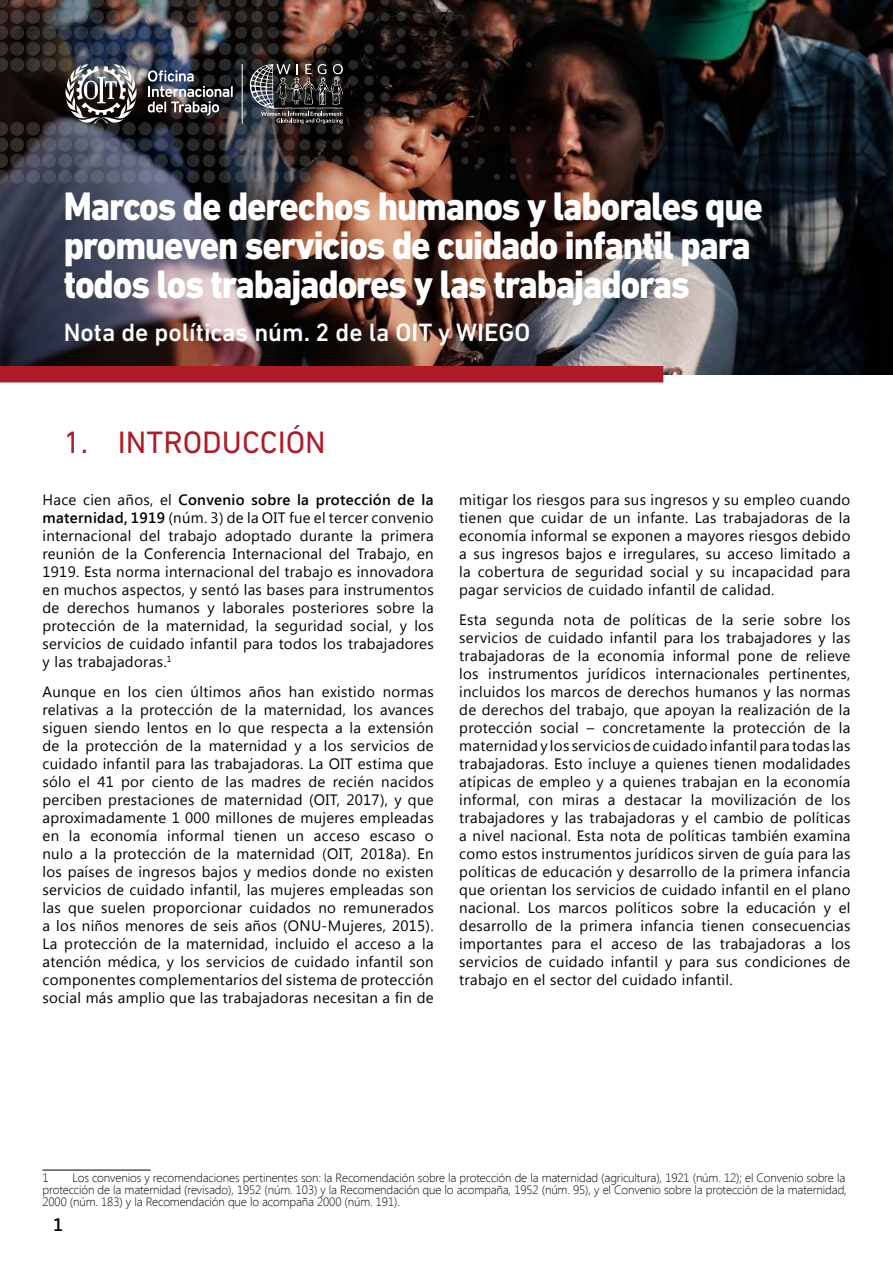
<style>
.page{position:relative;width:893px;height:1263px;background:#fff}
.page>*{position:absolute;margin:0;border:0;box-sizing:border-box;transform-origin:0 0}
.t1{font:800 40.5px/39px "DIN Next LT Pro";letter-spacing:-.03em;color:#fff;scale:.9 1}
.t2{font:31.5px "DIN Next LT Pro";color:#ae1c28}
.t3{font:500 25.5px "DIN Next LT Pro";color:#fff}
.t4{font:600 18px "Segoe UI";color:#000}
.t5{font:15px/18px "Segoe UI";letter-spacing:.02em;color:#000;text-align:justify}
.t6{font:300 12px/12px "Segoe UI";letter-spacing:-.01em;color:#000}
.s1{font-weight:600}
</style>
<div class="page">
<img style="left:0;top:0;width:893px;height:374px">
<div style="left:0;top:366px;width:663px;height:16px;background:#ae1c28"></div>
<img style="left:167px;top:0;width:270px;height:23px">
<hr style="left:43px;top:1170px;width:108px;height:1px;background:#000">
<svg style="left:250px;top:64px;width:93px;height:60px;background:#484849"></svg>
<svg style="left:148px;top:70px;width:85px;height:46px;background:#55565b"></svg>
<svg style="left:64px;top:64px;width:74px;height:60px"></svg>
<hr style="left:242px;top:64px;width:1px;height:60px;background:#fff">
<h1 class="t1" style="left:64px;top:187px;width:778px">Marcos de derechos humanos y laborales que promueven servicios de cuidado infantil para todos los trabajadores y las trabajadoras</h1>
<h3 class="t3" style="left:64px;top:318px;width:468px">Nota de políticas núm. 2 de la OIT y WIEGO</h3>
<h2 class="t2" style="left:64px;top:424px;width:264px">1. INTRODUCCIÓN</h2>
<p class="t5" style="left:43px;top:490px;width:393px">Hace cien años, el <span class="s1">Convenio sobre la protección de la maternidad, 1919</span> (núm. 3) de la OIT fue el tercer convenio internacional del trabajo adoptado durante la primera reunión de la Conferencia Internacional del Trabajo, en 1919. Esta norma internacional del trabajo es innovadora en muchos aspectos, y sentó las bases para instrumentos de derechos humanos y laborales posteriores sobre la protección de la maternidad, la seguridad social, y los servicios de cuidado infantil para todos los trabajadores y las trabajadoras.<sup>1</sup></p>
<p class="t5" style="left:43px;top:682px;width:393px">Aunque en los cien últimos años han existido normas relativas a la protección de la maternidad, los avances siguen siendo lentos en lo que respecta a la extensión de la protección de la maternidad y a los servicios de cuidado infantil para las trabajadoras. La OIT estima que sólo el 41 por ciento de las madres de recién nacidos perciben prestaciones de maternidad (OIT, 2017), y que aproximadamente 1 000 millones de mujeres empleadas en la economía informal tienen un acceso escaso o nulo a la protección de la maternidad (OIT, 2018a). En los países de ingresos bajos y medios donde no existen servicios de cuidado infantil, las mujeres empleadas son las que suelen proporcionar cuidados no remunerados a los niños menores de seis años (ONU-Mujeres, 2015).<br>La protección de la maternidad, incluido el acceso a la atención médica, y los servicios de cuidado infantil son componentes complementarios del sistema de protección social más amplio que las trabajadoras necesitan a fin de</p>
<p class="t5" style="left:459px;top:490px;width:393px">mitigar los riesgos para sus ingresos y su empleo cuando tienen que cuidar de un infante. Las trabajadoras de la economía informal se exponen a mayores riesgos debido a sus ingresos bajos e irregulares, su acceso limitado a la cobertura de seguridad social y su incapacidad para pagar servicios de cuidado infantil de calidad.</p>
<p class="t5" style="left:459px;top:610px;width:393px">Esta segunda nota de políticas de la serie sobre los servicios de cuidado infantil para los trabajadores y las trabajadoras de la economía informal pone de relieve los instrumentos jurídicos internacionales pertinentes, incluidos los marcos de derechos humanos y las normas de derechos del trabajo, que apoyan la realización de la protección social – concretamente la protección de la maternidad y los servicios de cuidado infantil para todas las trabajadoras. Esto incluye a quienes tienen modalidades atípicas de empleo y a quienes trabajan en la economía informal, con miras a destacar la movilización de los trabajadores y las trabajadoras y el cambio de políticas a nivel nacional. Esta nota de políticas también examina como estos instrumentos jurídicos sirven de guía para las políticas de educación y desarrollo de la primera infancia que orientan los servicios de cuidado infantil en el plano nacional. Los marcos políticos sobre la educación y el desarrollo de la primera infancia tienen consecuencias importantes para el acceso de las trabajadoras a los servicios de cuidado infantil y para sus condiciones de trabajo en el sector del cuidado infantil.</p>
<p class="t6" style="left:43px;top:1171px;width:806px;text-indent:30px">Los convenios y recomendaciones pertinentes son: la Recomendación sobre la protección de la maternidad (agricultura), 1921 (núm. 12); el Convenio sobre la protección de la maternidad (revisado), 1952 (núm. 103) y la Recomendación que lo acompaña, 1952 (núm. 95), y el Convenio sobre la protección de la maternidad,<br>2000 (núm. 183) y la Recomendación que lo acompaña 2000 (núm. 191).</p>
<p class="t6" style="left:43px;top:1171px;width:8px">1</p>
<p class="t4" style="left:53px;top:1212px;width:11px">1</p>
</div>
